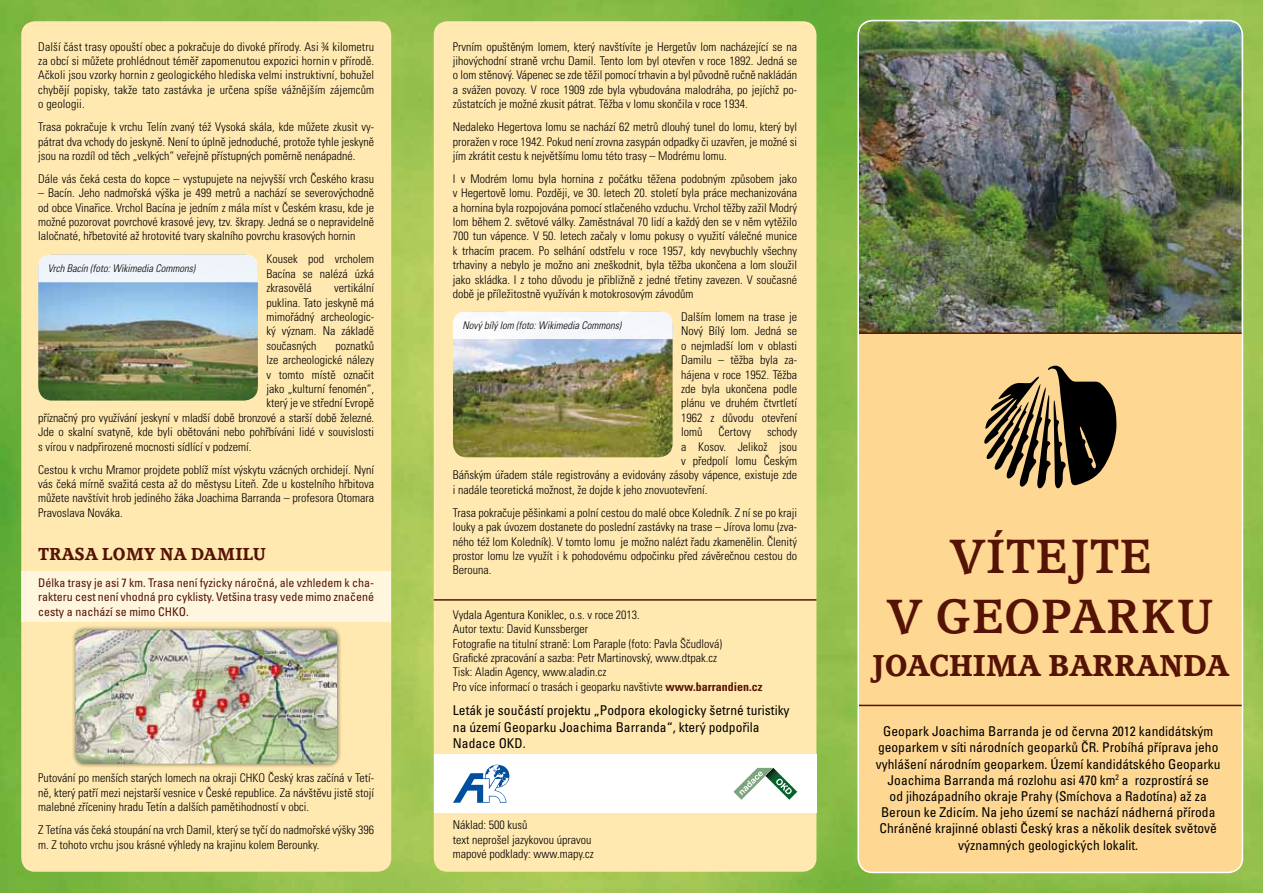
<style>
.page{position:relative;width:1263px;height:893px;background:#fff}
.page>*{position:absolute;margin:0;border:0;box-sizing:border-box;transform-origin:0 0}
.t1{font:500 49.8px/59.8px "Accolade TCE";color:#551305;text-align:center}
.t2{font:700 31.35px "Accolade TCE";letter-spacing:-.02em;color:#551305}
.t3{font:700 18px "Accolade TCE";letter-spacing:-.02em;color:#551305}
.t4{font:condensed 13.5px/16.2px "Univers CE";color:#000;text-align:center}
.t5{font:300 condensed 12px/14.4px "Univers CE";color:#000;text-align:justify}
.t6{font:condensed 12px/14.4px "Univers CE";color:#551305;text-align:justify}
.t7{font:italic 300 condensed 10.5px "Univers CE";color:#000}
.s1{font-weight:700;color:#551305}
</style>
<div class="page">
<img style="left:0;top:0;width:1263px;height:893px">
<div style="left:858px;top:21px;width:384px;height:851px;background:#fed792;border-radius:14px"></div>
<img style="left:859px;top:21px;width:383px;height:311px">
<div style="left:857px;top:20px;width:386px;height:853px;border:2px solid #fff;border-radius:14px"></div>
<div style="left:434px;top:21px;width:382px;height:851px;background:#ffe9b1;border-radius:14px"></div>
<div style="left:21px;top:21px;width:370px;height:851px;background:#ffe9b1;border-radius:14px"></div>
<div style="left:434px;top:755px;width:382px;height:58px;background:#fff"></div>
<img style="left:453px;top:339px;width:220px;height:118px">
<div style="left:453px;top:311px;width:220px;height:28px;background:#f6f7fb"></div>
<img style="left:38px;top:282px;width:220px;height:119px">
<div style="left:38px;top:255px;width:220px;height:27px;background:#f0f5fa"></div>
<div style="left:21px;top:572px;width:370px;height:50px;background:#fff6df"></div>
<svg style="left:984px;top:366px;width:132px;height:123px"></svg>
<hr style="left:859px;top:332px;width:383px;height:2px;background:#551305">
<hr style="left:859px;top:705px;width:383px;height:1px;background:#551305">
<hr style="left:434px;top:599px;width:382px;height:2px;background:#551305">
<svg style="left:453px;top:765px;width:56px;height:38px"></svg>
<svg style="left:733px;top:768px;width:64px;height:32px"></svg>
<div style="left:71px;top:626px;width:271px;height:142px;background:#000;opacity:.5"></div>
<img style="left:75px;top:630px;width:262px;height:134px">
<p class="t5" style="left:38px;top:39px;width:337px">Další část trasy opouští obec a pokračuje do divoké přírody. Asi ¾ kilometru za obcí si můžete prohlédnout téměř zapomenutou expozici hornin v přírodě.<br>Ačkoli jsou vzorky hornin z geologického hlediska velmi instruktivní, bohužel chybějí popisky, takže tato zastávka je určena spíše vážnějším zájemcům o geologii.</p>
<p class="t5" style="left:38px;top:120px;width:337px">Trasa pokračuje k vrchu Telín zvaný též Vysoká skála, kde můžete zkusit vy&shy;pátrat dva vchody do jeskyně. Není to úplně jednoduché, protože tyhle jeskyně jsou na rozdíl od těch „velkých“ veřejně přístupných poměrně nenápadné.</p>
<p class="t5" style="left:38px;top:172px;width:337px">Dále vás čeká cesta do kopce – vystupujete na nejvyšší vrch Českého krasu</p>
<p class="t5" style="left:38px;top:186px;width:337px">– Bacín. Jeho nadmořská výška je 499 metrů a nachází se severovýchodně od obce Vinařice. Vrchol Bacína je jedním z mála míst v Českém krasu, kde je možné pozorovat povrchové krasové jevy, tzv. škrapy. Jedná se o nepravidelně laločnaté, hřbetovité až hrotovité tvary skalního povrchu krasových hornin</p>
<p class="t5" style="left:266px;top:252px;width:109px">Kousek pod vrcholem Bacína se nalézá úzká zkrasovělá</p>
<p class="t7" style="left:48px;top:263px;width:149px">Vrch Bacín (foto: Wikimedia Commons)</p>
<p class="t5" style="left:266px;top:281px;width:109px;text-indent:68px">vertikální puklina. Tato jeskyně má mimořádný archeologic&shy;ký význam. Na základě současných</p>
<p class="t5" style="left:336px;top:339px;width:40px">poznatků</p>
<p class="t5" style="left:266px;top:353px;width:109px">lze archeologické nálezy</p>
<p class="t5" style="left:266px;top:367px;width:109px">v tomto místě označit</p>
<p class="t5" style="left:266px;top:382px;width:109px">jako „kulturní fenomén“,</p>
<p class="t5" style="left:266px;top:396px;width:109px">který je ve střední Evropě</p>
<p class="t5" style="left:38px;top:411px;width:337px">příznačný pro využívání jeskyní v mladší době bronzové a starší době železné.</p>
<p class="t5" style="left:38px;top:425px;width:337px">Jde o skalní svatyně, kde byli obětováni nebo pohřbíváni lidé v souvislosti</p>
<p class="t5" style="left:38px;top:439px;width:215px">s vírou v nadpřirozené mocnosti sídlící v podzemí.</p>
<p class="t5" style="left:38px;top:462px;width:337px">Cestou k vrchu Mramor projdete poblíž míst výskytu vzácných orchidejí. Nyní vás čeká mírně svažitá cesta až do městysu Liteň. Zde u kostelního hřbitova můžete navštívit hrob jediného žáka Joachima Barranda – profesora Otomara Pravoslava Nováka.</p>
<h3 class="t3" style="left:38px;top:542px;width:230px">TRASA LOMY NA DAMILU</h3>
<p class="t6" style="left:38px;top:575px;width:337px">Délka trasy je asi 7 km. Trasa není fyzicky náročná, ale vzhledem k cha&shy;rakteru cest není vhodná pro cyklisty. Vetšina trasy vede mimo značené cesty a nachází se mimo CHKO.</p>
<p class="t5" style="left:38px;top:771px;width:337px">Putování po menších starých lomech na okraji CHKO Český kras začíná v Tetí&shy;ně, který patří mezi nejstarší vesnice v České republice. Za návštěvu jistě stojí malebné zříceniny hradu Tetín a dalších pamětihodností v obci.</p>
<p class="t5" style="left:38px;top:823px;width:337px">Z Tetína vás čeká stoupání na vrch Damil, který se tyčí do nadmořské výšky 396 m. Z tohoto vrchu jsou krásné výhledy na krajinu kolem Berounky.</p>
<p class="t5" style="left:453px;top:39px;width:346px">Prvním opuštěným lomem, který navštívíte je Hergetův lom nacházející se na jihovýchodní straně vrchu Damil. Tento lom byl otevřen v roce 1892. Jedná se o lom stěnový. Vápenec se zde těžil pomocí trhavin a byl původně ručně nakládán a svážen povozy. V roce 1909 zde byla vybudována malodráha, po jejíchž po&shy;zůstatcích je možné zkusit pátrat. Těžba v lomu skončila v roce 1934.</p>
<p class="t5" style="left:453px;top:120px;width:346px">Nedaleko Hegertova lomu se nachází 62 metrů dlouhý tunel do lomu, který byl proražen v roce 1942. Pokud není zrovna zasypán odpadky či uzavřen, je možné si jím zkrátit cestu k největšímu lomu této trasy – Modrému lomu.</p>
<p class="t5" style="left:453px;top:172px;width:346px">I v Modrém lomu byla hornina z počátku těžena podobným způsobem jako v Hegertově lomu. Později, ve 30. letech 20. století byla práce mechanizována a hornina byla rozpojována pomocí stlačeného vzduchu. Vrchol těžby zažil Modrý lom během 2. světové války. Zaměstnával 70 lidí a každý den se v něm vytěžilo 700 tun vápence. V 50. letech začaly v lomu pokusy o využití válečné munice k trhacím pracem. Po selhání odstřelu v roce 1957, kdy nevybuchly všechny trhaviny a nebylo je možno ani zneškodnit, byla těžba ukončena a lom sloužil jako skládka. I z toho důvodu je přibližně z jedné třetiny zavezen. V současné době je příležitostně využíván k motokrosovým závodům</p>
<p class="t5" style="left:681px;top:310px;width:118px">Dalším lomem na trase je Nový Bílý lom. Jedná se o nejmladší lom v oblasti Damilu – těžba byla za&shy;hájena v roce 1952. Těžba zde byla ukončena podle plánu ve druhém čtvrtletí 1962 z důvodu otevření lomů</p>
<p class="t7" style="left:462px;top:320px;width:160px">Nový bílý lom (foto: Wikimedia Commons)</p>
<p class="t5" style="left:718px;top:425px;width:34px">Čertovy</p>
<p class="t5" style="left:767px;top:425px;width:31px">schody</p>
<p class="t5" style="left:681px;top:439px;width:118px">a Kosov. Jelikož jsou</p>
<p class="t5" style="left:681px;top:454px;width:118px">v předpolí lomu Českým</p>
<p class="t5" style="left:453px;top:468px;width:346px">Báňským úřadem stále registrovány a evidovány zásoby vápence, existuje zde</p>
<p class="t5" style="left:453px;top:483px;width:256px">i nadále teoretická možnost, že dojde k jeho znovuotevření.</p>
<p class="t5" style="left:453px;top:505px;width:346px">Trasa pokračuje pěšinkami a polní cestou do malé obce Koledník. Z ní se po kraji louky a pak úvozem dostanete do poslední zastávky na trase – Jírova lomu (zva&shy;ného též lom Koledník). V tomto lomu je možno nalézt řadu zkamenělin. Členitý prostor lomu lze využít i k pohodovému odpočinku před závěrečnou cestou do Berouna.</p>
<p class="t5" style="left:453px;top:607px;width:311px;text-align:left">Vydala Agentura Koniklec, o.s. v roce 2013.<br>Autor textu: David Kunssberger<br>Fotografie na titulní straně: Lom Paraple (foto: Pavla Ščudlová)<br>Grafické zpracování a sazba: Petr Martinovský, www.dtpak.cz<br>Tisk: Aladin Agency, www.aladin.cz<br>Pro více informací o trasách i geoparku navštivte <span class="s1">www.barrandien.cz</span></p>
<p class="t4" style="left:453px;top:703px;width:338px;text-align:left">Leták je součástí projektu „Podpora ekologicky šetrné turistiky na území Geoparku Joachima Barranda“, který podpořila<br>Nadace OKD.</p>
<p class="t5" style="left:453px;top:818px;width:142px;text-align:left">Náklad: 500 kusů<br>text neprošel jazykovou úpravou mapové podklady: www.mapy.cz</p>
<h1 class="t1" style="left:886px;top:526px;width:329px">VÍTEJTE<br>V GEOPARKU</h1>
<h2 class="t2" style="left:871px;top:645px;width:360px">JOACHIMA BARRANDA</h2>
<p class="t4" style="left:876px;top:724px;width:346px">Geopark Joachima Barranda je od června 2012 kandidátským geoparkem v síti národních geoparků ČR. Probíhá příprava jeho vyhlášení národním geoparkem. Území kandidátského Geoparku Joachima Barranda má rozlohu asi 470 km<sup>2</sup> a rozprostírá se<br>od jihozápadního okraje Prahy (Smíchova a Radotína) až za Beroun ke Zdicím. Na jeho území se nachází nádherná příroda Chráněné krajinné oblasti Český kras a několik desítek světově významných geologických lokalit.</p>
</div>
